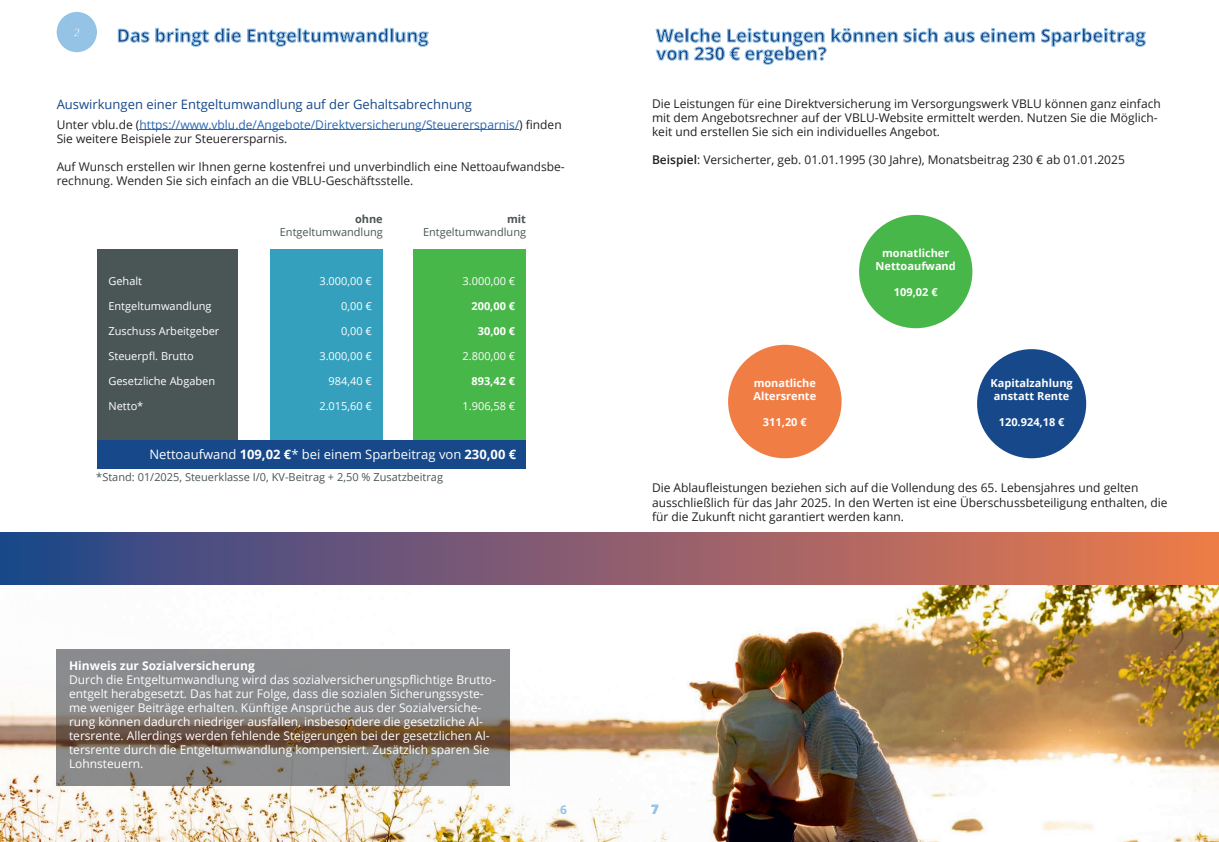
<style>
.page{position:relative;width:1219px;height:842px;background:#fff}
.page>*{position:absolute;margin:0;border:0;box-sizing:border-box;transform-origin:0 0}
.t1{font:700 18px/18px "Open Sans";color:#16488a}
.t2{font:13px "Open Sans";color:#16488a}
.t3{font:13px "Open Sans";color:#fff}
.t4{font:12px/14px "Open Sans";color:#231f20}
.t5{font:12px/14px "Open Sans";color:#fff}
.t6{font:12px/14px "Open Sans";color:#262423}
.t7{font:12px/14px "Open Sans";color:#2965b1}
.t8{font:700 12px "Open Sans";color:#fff}
.t9{font:700 12px "Open Sans";color:#95c3e6}
.t10{font:11px "Open Sans";color:#fff}
.t11{font:700 11px/13px "Open Sans";color:#fff;text-align:center}
.t12{font:11px "Open Sans";color:#4a5556}
.t13{font:700 11px "Open Sans";color:#4a5556}
.s1{color:#231f20}
.s2{font-weight:700}
.s3{font-weight:600}
</style>
<div class="page">
<img style="left:0;top:584px;width:595px;height:258px">
<div style="left:98px;top:249px;width:140px;height:191px;background:#4a5556"></div>
<div style="left:270px;top:249px;width:113px;height:191px;background:#34a0bd"></div>
<div style="left:413px;top:249px;width:113px;height:191px;background:#48b749"></div>
<div style="left:98px;top:440px;width:428px;height:29px;background:#16488a"></div>
<svg style="left:118px;top:29px;width:31px;height:13px"></svg>
<svg style="left:156px;top:28px;width:53px;height:19px"></svg>
<svg style="left:215px;top:28px;width:26px;height:14px"></svg>
<svg style="left:248px;top:29px;width:48px;height:18px"></svg>
<div style="left:298px;top:28px;width:3px;height:14px;border:1px solid #95c3e6"></div>
<svg style="left:302px;top:28px;width:86px;height:14px"></svg>
<div style="left:390px;top:28px;width:3px;height:14px;border:1px solid #95c3e6"></div>
<svg style="left:396px;top:32px;width:32px;height:15px"></svg>
<div style="left:57px;top:12px;width:40px;height:40px;background:#95c3e6;border-radius:50%"></div>
<hr style="left:139px;top:130px;width:380px;height:1px;background:#2965b1">
<img style="left:57px;top:649px;width:453px;height:136px">
<div style="left:0;top:532px;width:624px;height:52px;background:linear-gradient(to right,#20478a,#975d70)"></div>
<img style="left:595px;top:584px;width:624px;height:258px">
<div style="left:595px;top:532px;width:624px;height:52px;background:linear-gradient(to right,#8b5c72,#ed7b48)"></div>
<svg style="left:652px;top:805px;width:6px;height:9px"></svg>
<svg style="left:904px;top:28px;width:34px;height:14px"></svg>
<svg style="left:944px;top:28px;width:91px;height:14px"></svg>
<svg style="left:1041px;top:28px;width:105px;height:19px"></svg>
<svg style="left:656px;top:28px;width:241px;height:37px"></svg>
<div style="left:859px;top:215px;width:113px;height:113px;background:#48b749;border-radius:50%"></div>
<div style="left:728px;top:345px;width:114px;height:113px;background:#f07d44;border-radius:50%"></div>
<div style="left:977px;top:349px;width:109px;height:109px;background:#16488a;border-radius:50%"></div>
<p class="t8" style="left:73px;top:24px;width:8px">2</p>
<h1 class="t1" style="left:117px;top:26px;width:313px">Das bringt die Entgeltumwandlung</h1>
<p class="t2" style="left:57px;top:95px;width:417px">Auswirkungen einer Entgeltumwandlung auf der Gehaltsabrechnung</p>
<p class="t7" style="left:57px;top:118px;width:506px"><span class="s1">Unter vblu.de (</span>https://www.vblu.de/Angebote/Direktversicherung/Steuerersparnis/<span class="s1">) finden<br>Sie weitere Beispiele zur Steuerersparnis.</span></p>
<p class="t6" style="left:57px;top:160px;width:510px">Auf Wunsch erstellen wir Ihnen gerne kostenfrei und unverbindlich eine Nettoaufwandsbe&shy;rechnung. Wenden Sie sich einfach an die VBLU-Geschäftsstelle.</p>
<p class="t10" style="left:108px;top:273px;width:35px">Gehalt</p>
<p class="t10" style="left:108px;top:298px;width:105px">Entgeltumwandlung</p>
<p class="t10" style="left:108px;top:323px;width:113px">Zuschuss Arbeitgeber</p>
<p class="t10" style="left:108px;top:348px;width:87px">Steuerpfl. Brutto</p>
<p class="t10" style="left:108px;top:373px;width:108px">Gesetzliche Abgaben</p>
<p class="t10" style="left:108px;top:398px;width:36px">Netto*</p>
<p class="t13" style="left:355px;top:211px;width:29px">ohne</p>
<p class="t12" style="left:280px;top:225px;width:105px">Entgeltumwandlung</p>
<p class="t10" style="left:319px;top:273px;width:54px">3.000,00 €</p>
<p class="t10" style="left:341px;top:298px;width:32px">0,00 €</p>
<p class="t10" style="left:341px;top:323px;width:32px">0,00 €</p>
<p class="t10" style="left:319px;top:348px;width:54px">3.000,00 €</p>
<p class="t10" style="left:329px;top:373px;width:45px">984,40 €</p>
<p class="t10" style="left:319px;top:398px;width:54px">2.015,60 €</p>
<p class="t13" style="left:507px;top:211px;width:20px">mit</p>
<p class="t12" style="left:423px;top:225px;width:105px">Entgeltumwandlung</p>
<p class="t10" style="left:463px;top:273px;width:54px">3.000,00 €</p>
<p class="t11" style="left:471px;top:299px;width:45px">200,00 €</p>
<p class="t11" style="left:478px;top:324px;width:39px">30,00 €</p>
<p class="t10" style="left:463px;top:348px;width:54px">2.800,00 €</p>
<p class="t11" style="left:471px;top:374px;width:45px">893,42 €</p>
<p class="t10" style="left:463px;top:398px;width:54px">1.906,58 €</p>
<p class="t3" style="left:149px;top:445px;width:368px">Nettoaufwand <span class="s2">109,02 €</span>* bei einem Sparbeitrag von <span class="s2">230,00 €</span></p>
<p class="t12" style="left:96px;top:470px;width:348px">*Stand: 01/2025, Steuerklasse I/0, KV-Beitrag + 2,50 % Zusatzbeitrag</p>
<p class="t8" style="left:69px;top:657px;width:187px">Hinweis zur Sozialversicherung</p>
<p class="t5" style="left:69px;top:672px;width:428px">Durch die Entgeltumwandlung wird das sozialversicherungspflichtige Brutto&shy;entgelt herabgesetzt. Das hat zur Folge, dass die sozialen Sicherungssyste&shy;me weniger Beiträge erhalten. Künftige Ansprüche aus der Sozialversiche&shy;rung können dadurch niedriger ausfallen, insbesondere die gesetzliche Al&shy;tersrente. Allerdings werden fehlende Steigerungen bei der gesetzlichen Al&shy;tersrente durch die Entgeltumwandlung kompensiert. Zusätzlich sparen Sie Lohnsteuern.</p>
<h1 class="t1" style="left:656px;top:26px;width:491px">Welche Leistungen können sich aus einem Sparbeitrag von 230 € ergeben?</h1>
<p class="t4" style="left:652px;top:97px;width:510px">Die Leistungen für eine Direktversicherung im Versorgungswerk VBLU können ganz einfach mit dem Angebotsrechner auf der VBLU-Website ermittelt werden. Nutzen Sie die Möglich&shy;keit und erstellen Sie sich ein individuelles Angebot.</p>
<p class="t4" style="left:652px;top:153px;width:474px"><span class="s3">Beispiel</span>: Versicherter, geb. 01.01.1995 (30 Jahre), Monatsbeitrag 230 € ab 01.01.2025</p>
<p class="t11" style="left:753px;top:376px;width:64px;text-align:left">monatliche<br>Altersrente</p>
<p class="t11" style="left:763px;top:415px;width:45px">311,20 €</p>
<p class="t11" style="left:876px;top:246px;width:82px">monatlicher<br>Nettoaufwand</p>
<p class="t11" style="left:894px;top:285px;width:45px">109,02 €</p>
<p class="t11" style="left:990px;top:376px;width:84px">Kapitalzahlung anstatt Rente</p>
<p class="t11" style="left:999px;top:415px;width:67px">120.924,18 €</p>
<p class="t4" style="left:652px;top:480px;width:517px;line-height:14.4px">Die Ablaufleistungen beziehen sich auf die Vollendung des 65. Lebensjahres und gelten ausschließlich für das Jahr 2025. In den Werten ist eine Überschussbeteiligung enthalten, die für die Zukunft nicht garantiert werden kann.</p>
<p class="t9" style="left:560px;top:801px;width:8px">6</p>
<p class="t9" style="left:651px;top:801px;width:8px">7</p>
</div>
